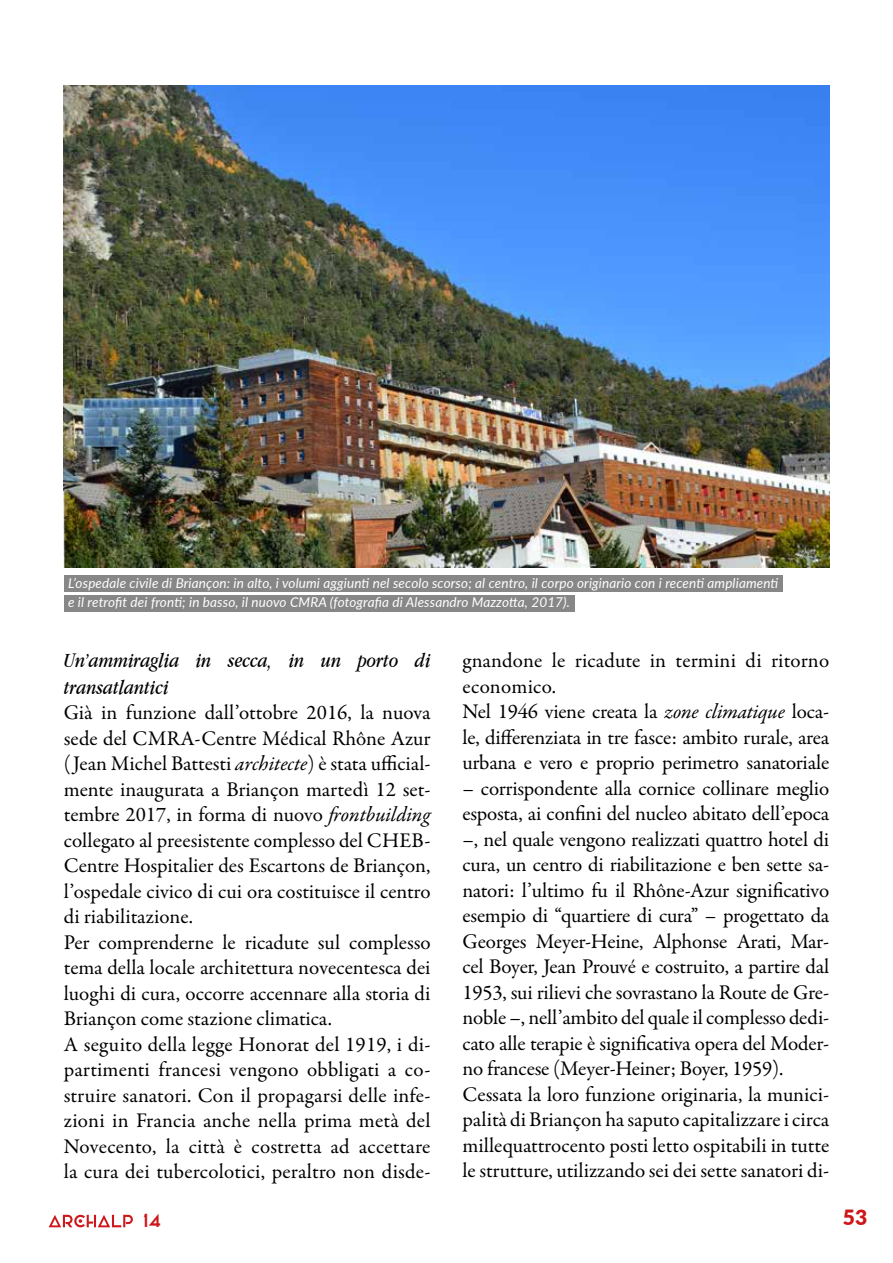
<style>
.page{position:relative;width:893px;height:1263px;background:#fff}
.page>*{position:absolute;margin:0;border:0;box-sizing:border-box;transform-origin:0 0}
.t1{font:21px/25.5px "Garamond Premr Pro";letter-spacing:-.005em;color:#000}
.t2{font:italic 21px/27px "Apple Garamond";color:#000}
.t3{font:900 21px "Lato";color:#cd171a}
.t4{font:18px "Elianto";color:#cd171a}
.t5{font:italic 13.5px/19.5px "Lato";letter-spacing:.01em;color:#fff}
.s1{font-style:italic}
</style>
<div class="page">
<svg style="left:49px;top:1215px;width:84px;height:12px"></svg>
<img style="left:64px;top:85px;width:765px;height:482px">
<div style="left:64px;top:576px;width:719px;height:16px;background:#878787"></div>
<div style="left:64px;top:595px;width:510px;height:16px;background:#878787"></div>
<p class="t5" style="left:68px;top:573px;width:712px">L’ospedale civile di Briançon: in alto, i volumi aggiunti nel secolo scorso; al centro, il corpo originario con i recenti ampliamenti e il retrofit dei fronti; in basso, il nuovo CMRA (fotografia di Alessandro Mazzotta, 2017).</p>
<p class="t2" style="left:64px;top:646px;width:368px">Un’ammiraglia in secca, in un porto di transatlantici</p>
<p class="t1" style="left:64px;top:700px;width:368px">Già in funzione dall’ottobre 2016, la nuova sede del CMRA-Centre Médical Rhône Azur ( Jean Michel Battesti <span class="s1">architecte</span>) è stata ufficial&shy;mente inaugurata a Briançon martedì 12 set&shy;tembre 2017, in forma di nuovo <span class="s1">frontbuilding </span>collegato al preesistente complesso del CHEB-Centre Hospitalier des Escartons de Briançon, l’ospedale civico di cui ora costituisce il centro di riabilitazione.<br>Per comprenderne le ricadute sul complesso tema della locale architettura novecentesca dei luoghi di cura, occorre accennare alla storia di Briançon come stazione climatica.<br>A seguito della legge Honorat del 1919, i di&shy;partimenti francesi vengono obbligati a co&shy;struire sanatori. Con il propagarsi delle infe&shy;zioni in Francia anche nella prima metà del Novecento, la città è costretta ad accettare la cura dei tubercolotici, peraltro non disde-</p>
<p class="t1" style="left:462px;top:648px;width:368px">gnandone le ricadute in termini di ritorno economico.<br>Nel 1946 viene creata la <span class="s1">zone climatique</span> loca&shy;le, differenziata in tre fasce: ambito rurale, area urbana e vero e proprio perimetro sanatoriale</p>
<p class="t1" style="left:462px;top:776px;width:368px">– corrispondente alla cornice collinare meglio esposta, ai confini del nucleo abitato dell’epoca –, nel quale vengono realizzati quattro hotel di cura, un centro di riabilitazione e ben sette sa&shy;natori: l’ultimo fu il Rhône-Azur significativo esempio di “quartiere di cura” – progettato da Georges Meyer-Heine, Alphonse Arati, Mar&shy;cel Boyer, Jean Prouvé e costruito, a partire dal 1953, sui rilievi che sovrastano la Route de Gre&shy;noble –, nell’ambito del quale il complesso dedi&shy;cato alle terapie è significativa opera del Moder&shy;no francese (Meyer-Heiner; Boyer, 1959).<br>Cessata la loro funzione originaria, la munici&shy;palità di Briançon ha saputo capitalizzare i circa millequattrocento posti letto ospitabili in tutte le strutture, utilizzando sei dei sette sanatori di-</p>
<p class="t4" style="left:143px;top:1210px;width:20px">14</p>
<p class="t3" style="left:843px;top:1201px;width:26px">53</p>
</div>
